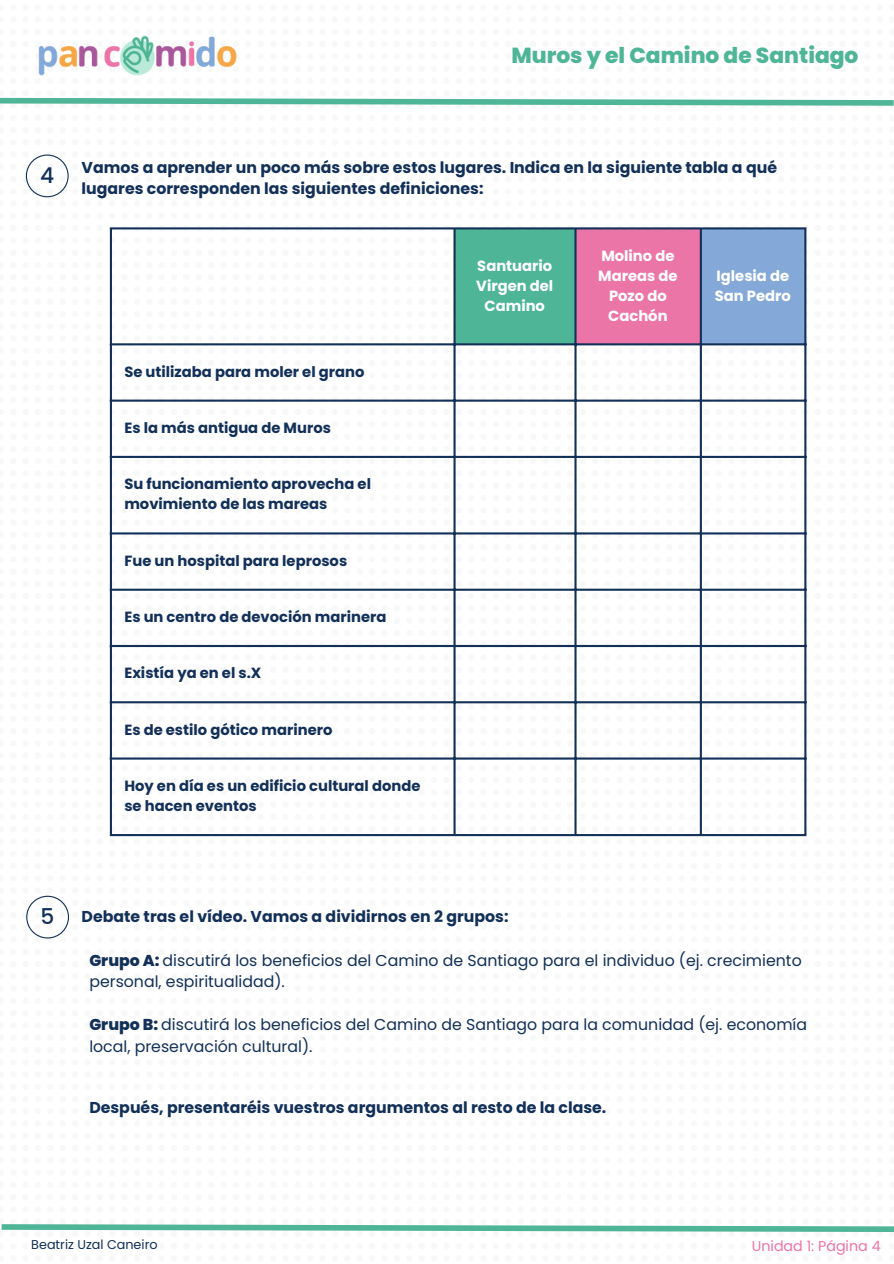
<style>
.page{position:relative;width:894px;height:1264px;background:#fff}
.page>*{position:absolute;margin:0;border:0;box-sizing:border-box;transform-origin:0 0}
.t1{font:800 21.75px "Poppins";color:#4eb596}
.t2{font:500 21.75px "Poppins";color:#123058}
.t3{font:700 15.75px/21.3px "Poppins";color:#123058}
.t4{font:15.75px/21.3px "Poppins";color:#123058}
.t5{font:700 14.7px/20px "Poppins";color:#123058}
.t6{font:700 14.7px/20px "Poppins";color:#fff;text-align:center}
.t7{font:14.25px "Poppins";color:#ec75a8}
.t8{font:12.75px "Poppins";color:#123058}
.s1{font-weight:800}
</style>
<div class="page">
<img style="left:25px;top:174px;width:782px;height:765px">
<svg style="left:0;top:97px;width:893px;height:9px"></svg>
<img style="left:38px;top:35px;width:199px;height:41px">
<svg style="left:26px;top:154px;width:43px;height:43px"></svg>
<svg style="left:1px;top:1224px;width:892px;height:8px"></svg>
<div style="left:454px;top:228px;width:121px;height:116px;background:#4eb596"></div>
<div style="left:575px;top:228px;width:126px;height:116px;background:#ec75a8"></div>
<div style="left:700px;top:228px;width:105px;height:116px;background:#84a9d9"></div>
<hr style="left:110px;top:229px;width:2px;height:605px;background:#123058">
<hr style="left:453px;top:229px;width:2px;height:605px;background:#123058">
<hr style="left:574px;top:229px;width:2px;height:605px;background:#123058">
<hr style="left:699px;top:229px;width:2px;height:605px;background:#123058">
<hr style="left:804px;top:229px;width:2px;height:605px;background:#123058">
<hr style="left:110px;top:227px;width:696px;height:2px;background:#123058">
<hr style="left:110px;top:343px;width:696px;height:2px;background:#123058">
<hr style="left:110px;top:399px;width:696px;height:2px;background:#123058">
<hr style="left:110px;top:456px;width:696px;height:2px;background:#123058">
<hr style="left:110px;top:532px;width:696px;height:2px;background:#123058">
<hr style="left:110px;top:588px;width:696px;height:2px;background:#123058">
<hr style="left:110px;top:645px;width:696px;height:2px;background:#123058">
<hr style="left:110px;top:701px;width:696px;height:2px;background:#123058">
<hr style="left:110px;top:757px;width:696px;height:2px;background:#123058">
<hr style="left:110px;top:834px;width:696px;height:2px;background:#123058">
<svg style="left:26px;top:895px;width:43px;height:43px"></svg>
<h2 class="t1" style="left:511px;top:40px;width:348px">Muros y el Camino de Santiago</h2>
<h1 class="t2" style="left:40px;top:160px;width:16px">4</h1>
<p class="t3" style="left:82px;top:156px;width:696px">Vamos a aprender un poco más sobre estos lugares. Indica en la siguiente tabla a qué lugares corresponden las siguientes definiciones:</p>
<p class="t5" style="left:124px;top:361px;width:241px">Se utilizaba para moler el grano</p>
<p class="t5" style="left:124px;top:418px;width:208px">Es la más antigua de Muros</p>
<p class="t5" style="left:124px;top:474px;width:248px">Su funcionamiento aprovecha el movimiento de las mareas</p>
<p class="t5" style="left:124px;top:550px;width:224px">Fue un hospital para leprosos</p>
<p class="t5" style="left:124px;top:607px;width:263px">Es un centro de devoción marinera</p>
<p class="t5" style="left:124px;top:663px;width:138px">Existía ya en el s.X</p>
<p class="t5" style="left:124px;top:719px;width:209px">Es de estilo gótico marinero</p>
<p class="t5" style="left:124px;top:775px;width:297px">Hoy en día es un edificio cultural donde se hacen eventos</p>
<p class="t6" style="left:476px;top:256px;width:78px">Santuario<br>Virgen del<br>Camino</p>
<h2 class="t6" style="left:598px;top:246px;width:81px">Molino de<br>Mareas de<br>Pozo do<br>Cachón</h2>
<p class="t6" style="left:714px;top:266px;width:78px;text-align:left">Iglesia de<br>San Pedro</p>
<p class="t2" style="left:41px;top:901px;width:15px">5</p>
<p class="t3" style="left:82px;top:906px;width:428px">Debate tras el vídeo. Vamos a dividirnos en 2 grupos:</p>
<h2 class="t4" style="left:89px;top:949px;width:713px"><span class="s1">Grupo A:</span> discutirá los beneficios del Camino de Santiago para el individuo (ej. crecimiento personal, espiritualidad).</h2>
<h3 class="t4" style="left:89px;top:1014px;width:719px"><span class="s1">Grupo B:</span> discutirá los beneficios del Camino de Santiago para la comunidad (ej. economía local, preservación cultural).</h3>
<h3 class="t3" style="left:89px;top:1096px;width:518px">Después, presentaréis vuestros argumentos al resto de la clase.</h3>
<h3 class="t8" style="left:31px;top:1235px;width:128px">Beatriz Uzal Caneiro</h3>
<p class="t7" style="left:751px;top:1235px;width:130px">Unidad 1: Página 4</p>
</div>
